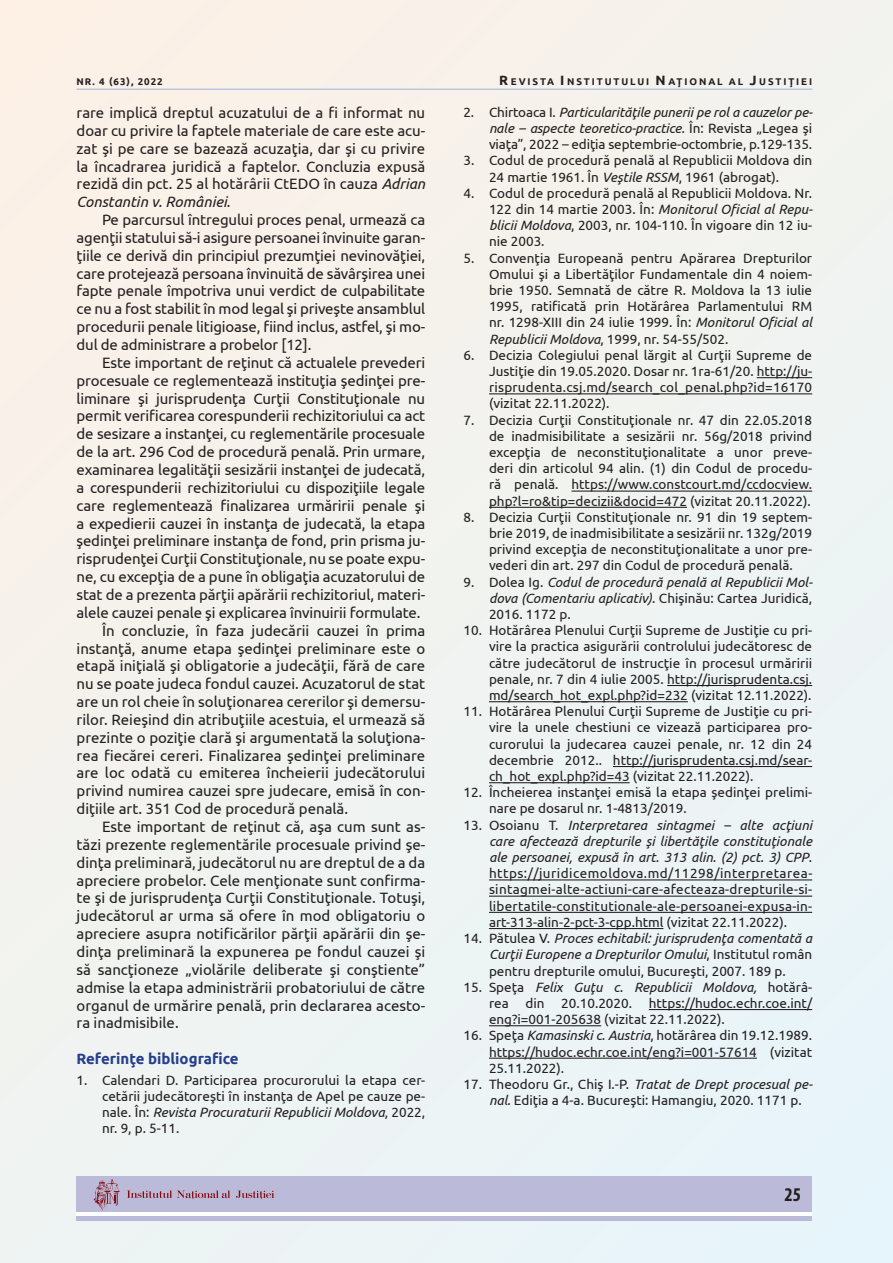
<style>
.page{position:relative;width:893px;height:1263px;background:#f1f3ef}
.page>*{position:absolute;margin:0;border:0;box-sizing:border-box;transform-origin:0 0}
.t1{font:700 condensed 19.5px "Myriad Pro";color:#231f20}
.t2{font:15px/17.9px "Ubuntu";color:#231f20;text-align:justify}
.t3{font:700 15px "Ubuntu";color:#253f8e}
.List_Paragraph{font:13.5px/16.2px "Ubuntu";color:#231f20;text-align:justify}
.List_Paragraph-2{font:italic 13.5px/16.2px "Ubuntu";color:#231f20;text-align:justify}
.t4{font:700 9.75px "Ubuntu";letter-spacing:.195em;color:#231f20}
.s1{font-size:13.5px}
.s2{font-style:italic}
.s3{font-style:normal}
</style>
<div class="page">
<hr style="left:77px;top:89px;width:735px;height:1px;background:#95b5de">
<div style="left:77px;top:1176px;width:735px;height:45px;background:#bbbbd9"></div>
<hr style="left:77px;top:1213px;width:735px;height:3px;background:#fff">
<svg style="left:127px;top:1190px;width:103px;height:9px"></svg>
<svg style="left:236px;top:1190px;width:38px;height:9px"></svg>
<svg style="left:94px;top:1179px;width:26px;height:31px"></svg>
<hr style="left:757px;top:377px;width:55px;height:1px;background:#231f20">
<hr style="left:489px;top:393px;width:323px;height:1px;background:#231f20">
<hr style="left:571px;top:491px;width:241px;height:1px;background:#231f20">
<hr style="left:489px;top:507px;width:198px;height:1px;background:#231f20">
<hr style="left:667px;top:685px;width:145px;height:1px;background:#231f20">
<hr style="left:489px;top:701px;width:199px;height:1px;background:#231f20">
<hr style="left:613px;top:766px;width:199px;height:1px;background:#231f20">
<hr style="left:489px;top:782px;width:141px;height:1px;background:#231f20">
<hr style="left:489px;top:879px;width:323px;height:1px;background:#231f20">
<hr style="left:489px;top:896px;width:323px;height:1px;background:#231f20">
<hr style="left:489px;top:912px;width:323px;height:1px;background:#231f20">
<hr style="left:489px;top:928px;width:174px;height:1px;background:#231f20">
<hr style="left:649px;top:1009px;width:163px;height:1px;background:#231f20">
<hr style="left:489px;top:1025px;width:112px;height:1px;background:#231f20">
<hr style="left:489px;top:1058px;width:268px;height:1px;background:#231f20">
<p class="t4" style="left:77px;top:75px;width:88px">NR. 4 (63), 2022</p>
<p class="t4" style="left:499px;top:76px;width:315px"><span class="s1">R</span>EVISTA <span class="s1">I</span>NSTITUTULUI <span class="s1">N</span>AŢIONAL AL <span class="s1">J</span>USTIŢIEI</p>
<p class="t2" style="left:77px;top:103px;width:350px">rare implică dreptul acuzatului de a fi informat nu doar cu privire la faptele materiale de care este acu&shy;zat şi pe care se bazează acuzaţia, dar şi cu privire la încadrarea juridică a faptelor. Concluzia expusă rezidă din pct. 25 al hotărârii CtEDO în cauza <span class="s2">Adrian Constantin v. României</span>.</p>
<p class="t2" style="left:77px;top:210px;width:350px;text-indent:26px">Pe parcursul întregului proces penal, urmează ca agenţii statului să-i asigure persoanei învinuite garan&shy;ţiile ce derivă din principiul prezumţiei nevinovăţiei, care protejează persoana învinuită de săvârşirea unei fapte penale împotriva unui verdict de culpabilitate ce nu a fost stabilit în mod legal şi priveşte ansamblul procedurii penale litigioase, fiind inclus, astfel, şi mo&shy;dul de administrare a probelor [12].</p>
<p class="t2" style="left:77px;top:353px;width:350px;text-indent:26px">Este important de reţinut că actualele prevederi procesuale ce reglementează instituţia şedinţei pre&shy;liminare şi jurisprudenţa Curţii Constituţionale nu permit verificarea corespunderii rechizitoriului ca act de sesizare a instanţei, cu reglementările procesuale de la art. 296 Cod de procedură penală. Prin urmare, examinarea legalităţii sesizării instanţei de judecată, a corespunderii rechizitoriului cu dispoziţiile legale care reglementează finalizarea urmăririi penale şi a expedierii cauzei în instanţa de judecată, la etapa şedinţei preliminare instanţa de fond, prin prisma ju&shy;risprudenţei Curţii Constituţionale, nu se poate expu&shy;ne, cu excepţia de a pune în obligaţia acuzatorului de stat de a prezenta părţii apărării rechizitoriul, materi&shy;alele cauzei penale şi explicarea învinuirii formulate.</p>
<p class="t2" style="left:77px;top:621px;width:350px;text-indent:26px">În concluzie, în faza judecării cauzei în prima instanţă, anume etapa şedinţei preliminare este o etapă iniţială şi obligatorie a judecăţii, fără de care nu se poate judeca fondul cauzei. Acuzatorul de stat are un rol cheie în soluţionarea cererilor şi demersu&shy;rilor. Reieşind din atribuţiile acestuia, el urmează să prezinte o poziţie clară şi argumentată la soluţiona&shy;rea fiecărei cereri. Finalizarea şedinţei preliminare are loc odată cu emiterea încheierii judecătorului privind numirea cauzei spre judecare, emisă în con&shy;diţiile art. 351 Cod de procedură penală.</p>
<p class="t2" style="left:77px;top:817px;width:350px;text-indent:26px">Este important de reţinut că, aşa cum sunt as&shy;tăzi prezente reglementările procesuale privind şe&shy;dinţa preliminară, judecătorul nu are dreptul de a da apreciere probelor. Cele menţionate sunt confirma&shy;te şi de jurisprudenţa Curţii Constituţionale. Totuşi, judecătorul ar urma să ofere în mod obligatoriu o apreciere asupra notificărilor părţii apărării din şe&shy;dinţa preliminară la expunerea pe fondul cauzei şi să sancţioneze „violările deliberate şi conştiente” admise la etapa administrării probatoriului de către organul de urmărire penală, prin declararea acesto&shy;ra inadmisibile.</p>
<p class="t3" style="left:77px;top:1050px;width:164px">Referinţe bibliografice</p>
<p class="List_Paragraph" style="left:102px;top:1071px;width:325px;text-indent:-26px">1. Calendari D. Participarea procurorului la etapa cer&shy;cetării judecătoreşti în instanţa de Apel pe cauze pe&shy;nale. În: <span class="s2">Revista Procuraturii Republicii Moldova</span>, 2022, nr. 9, p. 5-11.</p>
<p class="List_Paragraph" style="left:489px;top:103px;width:325px;text-indent:-26px">2. Chirtoaca I. <span class="s2">Particularităţile punerii pe rol a cauzelor pe&shy;nale – aspecte teoretico-practice.</span> În: Revista „Legea şi viaţa”, 2022 – ediţia septembrie-octombrie, p.129-135.</p>
<p class="List_Paragraph" style="left:463px;top:152px;width:350px;text-align:center">3. Codul de procedură penală al Republicii Moldova din<br>24 martie 1961. În <span class="s2">Veştile RSSM</span>, 1961 (abrogat).</p>
<p class="List_Paragraph" style="left:489px;top:184px;width:325px;text-indent:-26px">4. Codul de procedură penală al Republicii Moldova. Nr.<br>122 din 14 martie 2003. În: <span class="s2">Monitorul Oficial al Repu&shy;blicii Moldova</span>, 2003, nr. 104-110. În vigoare din 12 iu&shy;nie 2003.</p>
<p class="List_Paragraph" style="left:489px;top:249px;width:325px;text-indent:-26px">5. Convenţia Europeană pentru Apărarea Drepturilor Omului şi a Libertăţilor Fundamentale din 4 noiem&shy;brie 1950. Semnată de către R. Moldova la 13 iulie 1995, ratificată prin Hotărârea Parlamentului RM nr. 1298-XIII din 24 iulie 1999. În: <span class="s2">Monitorul Oficial al Republicii Moldova</span>, 1999, nr. 54-55/502.</p>
<p class="List_Paragraph" style="left:489px;top:346px;width:325px;text-indent:-26px">6. Decizia Colegiului penal lărgit al Curţii Supreme de Justiţie din 19.05.2020. Dosar nr. 1ra-61/20. http://ju&shy;risprudenta.csj.md/search_col_penal.php?id=16170 (vizitat 22.11.2022).</p>
<p class="List_Paragraph" style="left:489px;top:411px;width:325px;text-indent:-26px">7. Decizia Curţii Constituţionale nr. 47 din 22.05.2018 de inadmisibilitate a sesizării nr. 56g/2018 privind excepţia de neconstituţionalitate a unor preve&shy;deri din articolul 94 alin. (1) din Codul de procedu&shy;ră penală. https://www.constcourt.md/ccdocview. php?l=ro&amp;tip=decizii&amp;docid=472 (vizitat 20.11.2022).</p>
<p class="List_Paragraph" style="left:489px;top:508px;width:325px;text-indent:-26px">8. Decizia Curţii Constituţionale nr. 91 din 19 septem&shy;brie 2019, de inadmisibilitate a sesizării nr. 132g/2019 privind excepţia de neconstituţionalitate a unor pre&shy;vederi din art. 297 din Codul de procedură penală.</p>
<p class="List_Paragraph-2" style="left:489px;top:573px;width:325px;text-indent:-26px"><span class="s3">9. Dolea Ig.</span> Codul de procedură penală al Republicii Mol&shy;dova (Comentariu aplicativ)<span class="s3">. Chişinău: Cartea Juridică, 2016. 1172 p.</span></p>
<p class="List_Paragraph" style="left:489px;top:622px;width:325px;text-indent:-26px">10. Hotărârea Plenului Curţii Supreme de Justiţie cu pri&shy;vire la practica asigurării controlului judecătoresc de către judecătorul de instrucţie în procesul urmăririi penale, nr. 7 din 4 iulie 2005. http://jurisprudenta.csj. md/search_hot_expl.php?id=232 (vizitat 12.11.2022).</p>
<p class="List_Paragraph" style="left:489px;top:703px;width:325px;text-indent:-26px">11. Hotărârea Plenului Curţii Supreme de Justiţie cu pri&shy;vire la unele chestiuni ce vizează participarea pro&shy;curorului la judecarea cauzei penale, nr. 12 din 24 decembrie 2012.. http://jurisprudenta.csj.md/sear&shy;ch_hot_expl.php?id=43 (vizitat 22.11.2022).</p>
<p class="List_Paragraph" style="left:489px;top:784px;width:325px;text-indent:-26px">12. Încheierea instanţei emisă la etapa şedinţei prelimi&shy;nare pe dosarul nr. 1-4813/2019.</p>
<p class="List_Paragraph" style="left:489px;top:816px;width:325px;text-indent:-26px">13. Osoianu T. <span class="s2">Interpretarea sintagmei – alte acţiuni care afectează drepturile şi libertăţile constituţionale ale persoanei, expusă în art. 313 alin. (2) pct. 3) CPP</span>. https://juridicemoldova.md/11298/interpretarea&shy;sintagmei-alte-actiuni-care-afecteaza-drepturile-si&shy;libertatile-constitutionale-ale-persoanei-expusa-in&shy;art-313-alin-2-pct-3-cpp.html (vizitat 22.11.2022).</p>
<p class="List_Paragraph" style="left:489px;top:930px;width:325px;text-indent:-26px">14. Pătulea V. <span class="s2">Proces echitabil: jurisprudenţa comentată a Curţii Europene a Drepturilor Omului</span>, Institutul român pentru drepturile omului, Bucureşti, 2007. 189 p.</p>
<p class="List_Paragraph" style="left:489px;top:978px;width:325px;text-indent:-26px">15. Speţa <span class="s2">Felix Guţu c. Republicii Moldova,</span> hotărâ&shy;rea din 20.10.2020. https://hudoc.echr.coe.int/ eng?i=001-205638 (vizitat 22.11.2022).</p>
<p class="List_Paragraph" style="left:489px;top:1027px;width:325px;text-indent:-26px">16. Speţa <span class="s2">Kamasinski c. Austria</span>, hotărârea din 19.12.1989. https://hudoc.echr.coe.int/eng?i=001-57614 (vizitat 25.11.2022).</p>
<p class="List_Paragraph" style="left:489px;top:1075px;width:325px;text-indent:-26px">17. Theodoru Gr., Chiş I.-P. <span class="s2">Tratat de Drept procesual pe&shy;nal</span>. Ediţia a 4-a. Bucureşti: Hamangiu, 2020. 1171 p.</p>
<h1 class="t1" style="left:784px;top:1182px;width:18px">25</h1>
</div>
